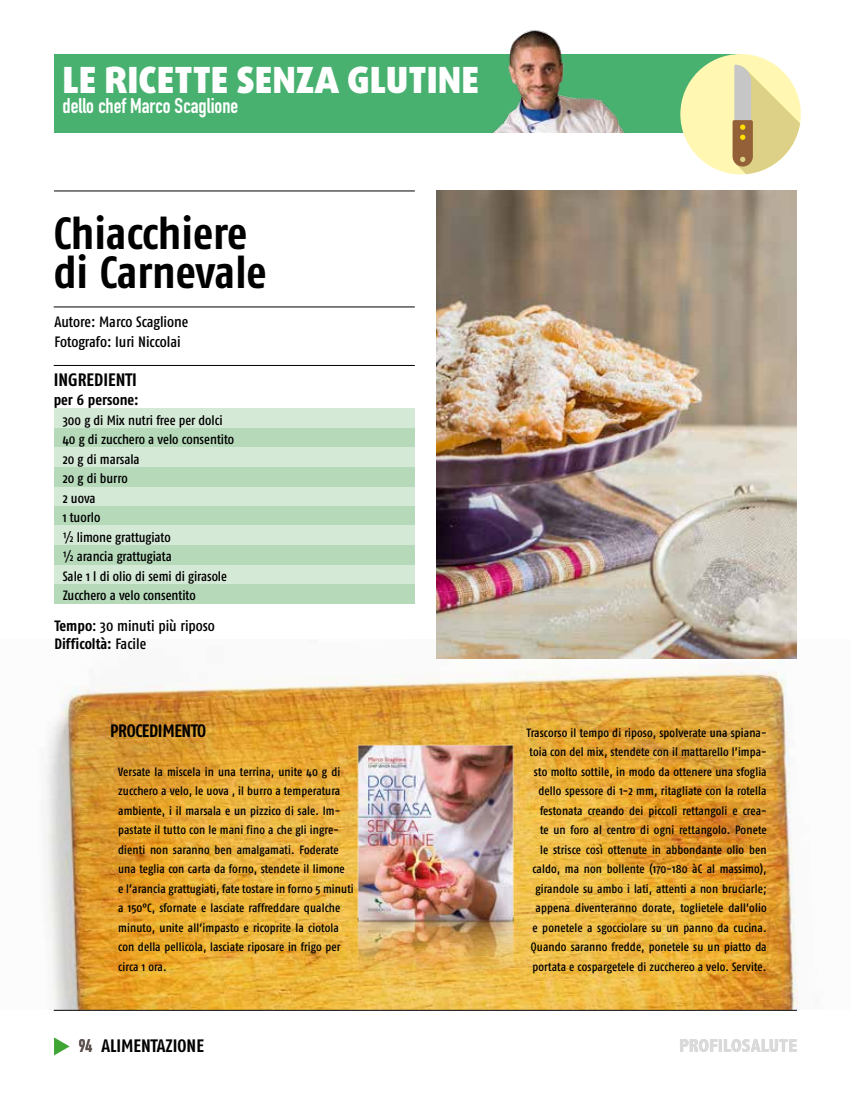
<style>
.page{position:relative;width:851px;height:1106px;background:#fff}
.page>*{position:absolute;margin:0;border:0;box-sizing:border-box;transform-origin:0 0}
.t1{font:700 45px/39px "Fago Co";letter-spacing:-.005em;color:#000}
.t2{font:900 36px "Daxline Pro";color:#fff}
.t3{font:21px "DIN Engschrift Std";color:#fff}
.t4{font:700 18px "Fago Co";color:#000}
.t5{font:700 18px "Fago Co";letter-spacing:-.02em;color:#000}
.t6{font:18px "DIN Engschrift Std";color:#5d514d}
.t7{font:500 15px/19.5px "Fago Co";color:#000}
.t8{font:700 15px "Fago Co";color:#000}
.t9{font:500 13.5px/19.5px "Fago Co";letter-spacing:-.005em;color:#000}
.t10{font:500 12px/19.5px "Fago Co";letter-spacing:.005em;color:#000}
.s1{font-weight:700}
</style>
<div class="page">
<img style="left:45px;top:639px;width:753px;height:370px">
<div style="left:54px;top:564px;width:361px;height:20px;background:#d5e9d7"></div>
<div style="left:54px;top:584px;width:361px;height:19px;background:#b5d9b9"></div>
<img style="left:436px;top:190px;width:360px;height:468px">
<hr style="left:54px;top:191px;width:361px;height:1px;background:#000">
<hr style="left:54px;top:306px;width:361px;height:1px;background:#000">
<hr style="left:54px;top:365px;width:361px;height:1px;background:#000">
<hr style="left:54px;top:1010px;width:742px;height:1px;background:#000">
<div style="left:54px;top:408px;width:361px;height:20px;background:#d5e9d7"></div>
<div style="left:54px;top:428px;width:361px;height:19px;background:#b5d9b9"></div>
<div style="left:54px;top:447px;width:361px;height:20px;background:#d5e9d7"></div>
<div style="left:54px;top:486px;width:361px;height:20px;background:#d5e9d7"></div>
<div style="left:54px;top:467px;width:361px;height:19px;background:#b5d9b9"></div>
<div style="left:54px;top:506px;width:361px;height:19px;background:#b5d9b9"></div>
<div style="left:54px;top:525px;width:361px;height:20px;background:#d5e9d7"></div>
<div style="left:54px;top:545px;width:361px;height:19px;background:#b5d9b9"></div>
<div style="left:54px;top:54px;width:686px;height:78px;background:#49b170"></div>
<img style="left:493px;top:29px;width:131px;height:103px">
<div style="left:680px;top:54px;width:120px;height:120px;background:#fff7b2;border-radius:50%"></div>
<svg style="left:732px;top:65px;width:68px;height:109px"></svg>
<img style="left:343px;top:743px;width:186px;height:247px">
<svg style="left:54px;top:1037px;width:16px;height:18px"></svg>
<svg style="left:680px;top:1039px;width:116px;height:13px"></svg>
<h2 class="t2" style="left:63px;top:56px;width:418px">LE RICETTE SENZA GLUTINE</h2>
<h3 class="t3" style="left:63px;top:93px;width:177px">dello chef Marco Scaglione</h3>
<h1 class="t1" style="left:54px;top:213px;width:214px">Chiacchiere di Carnevale</h1>
<p class="t7" style="left:54px;top:312px;width:136px">Autore: Marco Scaglione<br>Fotografo: Iuri Niccolai</p>
<h3 class="t4" style="left:54px;top:369px;width:85px">INGREDIENTI</h3>
<p class="t8" style="left:54px;top:391px;width:86px">per 6 persone:</p>
<p class="t9" style="left:63px;top:410px;width:173px">300 g di Mix nutri free per dolci<br>40 g di zucchero a velo consentito<br>20 g di marsala<br>20 g di burro<br>2 uova<br>1 tuorlo<br>½ limone grattugiato<br>½ arancia grattugiata<br>Sale 1 l di olio di semi di girasole<br>Zucchero a velo consentito</p>
<p class="t7" style="left:54px;top:616px;width:162px;line-height:18px"><span class="s1">Tempo</span>: 30 minuti più riposo<br><span class="s1">Difficoltà:</span> Facile</p>
<h3 class="t5" style="left:110px;top:720px;width:97px">PROCEDIMENTO</h3>
<p class="t10" style="left:118px;top:761px;width:237px">Versate la miscela in una terrina, unite 40 g di zucchero a velo, le uova , il burro a temperatura ambiente, i il marsala e un pizzico di sale. Im&shy;pastate il tutto con le mani fino a che gli ingre&shy;dienti non saranno ben amalgamati. Foderate una teglia con carta da forno, stendete il limone<br>e l’arancia grattugiati, fate tostare in forno 5 minuti a 150°C, sfornate e lasciate raffreddare qualche minuto, unite all’impasto e ricoprite la ciotola con della pellicola, lasciate riposare in frigo per circa 1 ora.</p>
<h3 class="t6" style="left:79px;top:1034px;width:15px">94</h3>
<h3 class="t4" style="left:101px;top:1035px;width:104px">ALIMENTAZIONE</h3>
<p class="t10" style="left:526px;top:722px;width:242px;text-align:right">Trascorso il tempo di riposo, spolverate una spiana&shy;toia con del mix, stendete con il mattarello l’impa&shy;sto molto sottile, in modo da ottenere una sfoglia dello spessore di 1-2 mm, ritagliate con la rotella festonata creando dei piccoli rettangoli e crea-<br>te un foro al centro di ogni rettangolo. Ponete<br>le strisce così ottenute in abbondante olio ben caldo, ma non bollente (170-180 àC al massimo), girandole su ambo i lati, attenti a non bruciarle; appena diventeranno dorate, toglietele dall’olio<br>e ponetele a sgocciolare su un panno da cucina.<br>Quando saranno fredde, ponetele su un piatto da portata e cospargetele di zucchereo a velo. Servite.</p>
</div>
